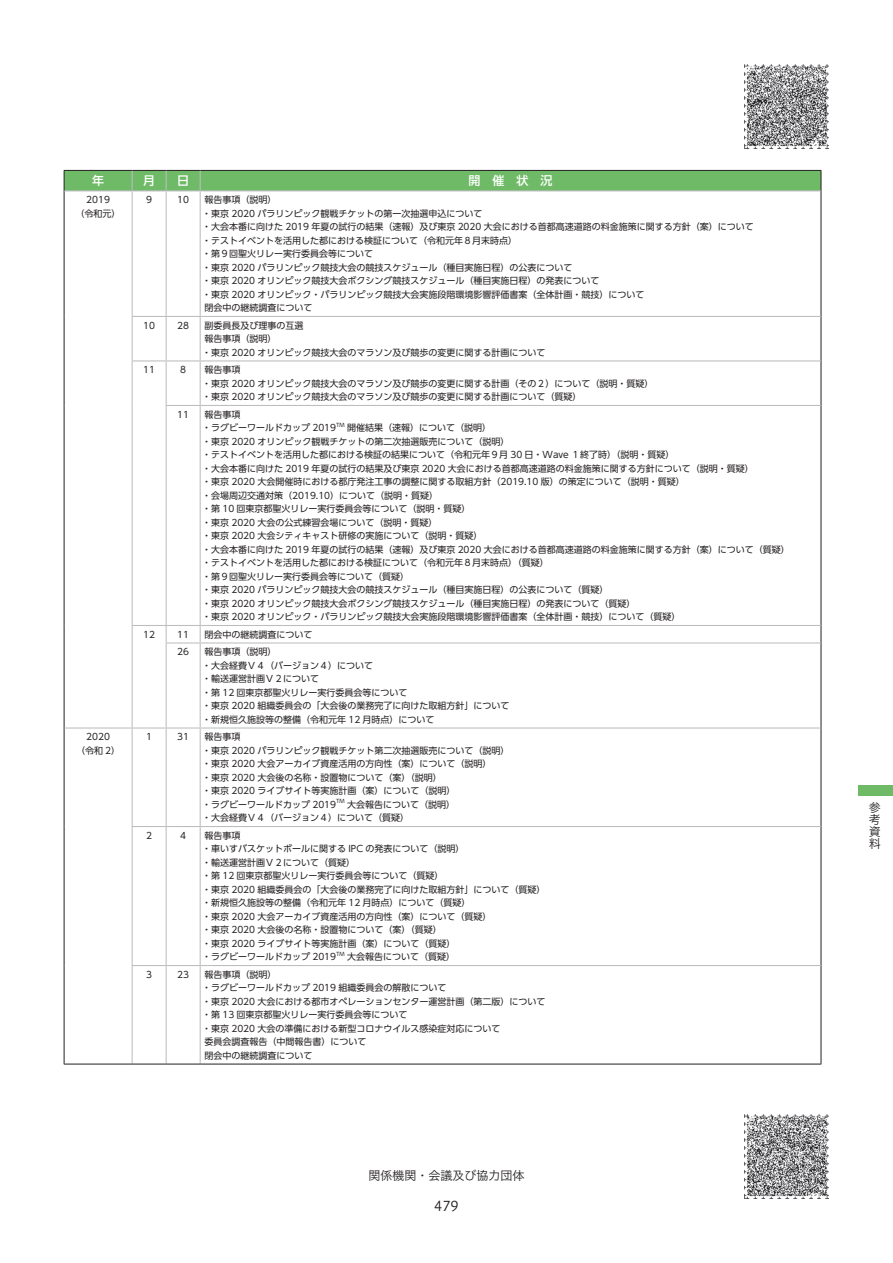
<style>
.page{position:relative;width:893px;height:1263px;background:#fff}
.page>*{position:absolute;margin:0;border:0;box-sizing:border-box;transform-origin:0 0}
.t1{font:13.5px "Hiragino UD Sans F Std N W3";color:#231f20}
.t2{font:12px/12px "Hiragino UD Sans F Std N W3";color:#231f20;text-align:justify}
.t3{font:500 12px "UD Shin Go Pr 6 N";color:#fff}
.t4{font:9px/13.5px "UD Shin Go Pr 6 N";color:#231f20}
.t5{font:5.25px "UD Shin Go Pr 6 N";color:#231f20}
</style>
<div class="page">
<div style="left:858px;top:785px;width:35px;height:11px;background:#6eba66"></div>
<img style="left:744px;top:64px;width:85px;height:85px">
<img style="left:744px;top:1114px;width:85px;height:85px">
<hr style="left:64px;top:191px;width:1px;height:125px;background:#231f20">
<hr style="left:821px;top:191px;width:1px;height:125px;background:#231f20">
<hr style="left:64px;top:316px;width:1px;height:45px;background:#231f20">
<hr style="left:821px;top:316px;width:1px;height:45px;background:#231f20">
<hr style="left:64px;top:361px;width:1px;height:44px;background:#231f20">
<hr style="left:821px;top:361px;width:1px;height:44px;background:#231f20">
<hr style="left:64px;top:405px;width:1px;height:220px;background:#231f20">
<hr style="left:821px;top:405px;width:1px;height:220px;background:#231f20">
<svg style="left:64px;top:625px;width:1px;height:18px"></svg>
<svg style="left:821px;top:625px;width:1px;height:18px"></svg>
<hr style="left:64px;top:643px;width:1px;height:85px;background:#231f20">
<hr style="left:821px;top:643px;width:1px;height:85px;background:#231f20">
<hr style="left:64px;top:728px;width:1px;height:98px;background:#231f20">
<hr style="left:821px;top:728px;width:1px;height:98px;background:#231f20">
<hr style="left:64px;top:826px;width:1px;height:139px;background:#231f20">
<hr style="left:821px;top:826px;width:1px;height:139px;background:#231f20">
<hr style="left:64px;top:965px;width:1px;height:99px;background:#231f20">
<hr style="left:821px;top:965px;width:1px;height:99px;background:#231f20">
<hr style="left:132px;top:191px;width:1px;height:125px;background:#bcbdc0">
<hr style="left:166px;top:191px;width:1px;height:125px;background:#bcbdc0">
<hr style="left:200px;top:191px;width:1px;height:125px;background:#bcbdc0">
<hr style="left:132px;top:316px;width:34px;height:1px;background:#bcbdc0">
<hr style="left:132px;top:317px;width:1px;height:43px;background:#bcbdc0">
<hr style="left:166px;top:316px;width:34px;height:1px;background:#bcbdc0">
<hr style="left:166px;top:317px;width:1px;height:43px;background:#bcbdc0">
<hr style="left:200px;top:316px;width:621px;height:1px;background:#bcbdc0">
<hr style="left:200px;top:317px;width:1px;height:43px;background:#bcbdc0">
<hr style="left:132px;top:360px;width:34px;height:1px;background:#bcbdc0">
<hr style="left:132px;top:361px;width:1px;height:44px;background:#bcbdc0">
<hr style="left:166px;top:360px;width:34px;height:1px;background:#bcbdc0">
<hr style="left:166px;top:361px;width:1px;height:44px;background:#bcbdc0">
<hr style="left:200px;top:360px;width:621px;height:1px;background:#bcbdc0">
<hr style="left:200px;top:361px;width:1px;height:44px;background:#bcbdc0">
<hr style="left:132px;top:405px;width:1px;height:220px;background:#bcbdc0">
<hr style="left:166px;top:405px;width:34px;height:1px;background:#bcbdc0">
<hr style="left:166px;top:406px;width:1px;height:219px;background:#bcbdc0">
<hr style="left:200px;top:405px;width:621px;height:1px;background:#bcbdc0">
<hr style="left:200px;top:406px;width:1px;height:219px;background:#bcbdc0">
<hr style="left:132px;top:625px;width:34px;height:1px;background:#bcbdc0">
<svg style="left:132px;top:626px;width:1px;height:17px"></svg>
<hr style="left:166px;top:625px;width:34px;height:1px;background:#bcbdc0">
<svg style="left:166px;top:626px;width:1px;height:16px"></svg>
<hr style="left:200px;top:625px;width:621px;height:1px;background:#bcbdc0">
<svg style="left:200px;top:626px;width:1px;height:16px"></svg>
<hr style="left:132px;top:643px;width:1px;height:84px;background:#bcbdc0">
<hr style="left:166px;top:642px;width:34px;height:1px;background:#bcbdc0">
<hr style="left:166px;top:643px;width:1px;height:84px;background:#bcbdc0">
<hr style="left:200px;top:642px;width:621px;height:1px;background:#bcbdc0">
<hr style="left:200px;top:643px;width:1px;height:84px;background:#bcbdc0">
<hr style="left:64px;top:727px;width:68px;height:1px;background:#bcbdc0">
<hr style="left:132px;top:727px;width:34px;height:1px;background:#bcbdc0">
<hr style="left:132px;top:728px;width:1px;height:98px;background:#bcbdc0">
<hr style="left:166px;top:727px;width:34px;height:1px;background:#bcbdc0">
<hr style="left:166px;top:728px;width:1px;height:98px;background:#bcbdc0">
<hr style="left:200px;top:727px;width:621px;height:1px;background:#bcbdc0">
<hr style="left:200px;top:728px;width:1px;height:98px;background:#bcbdc0">
<div style="left:64px;top:170px;width:758px;height:21px;background:#6eba66"></div>
<hr style="left:64px;top:190px;width:68px;height:1px;background:#bcbdc0">
<hr style="left:132px;top:190px;width:34px;height:1px;background:#bcbdc0">
<hr style="left:166px;top:190px;width:34px;height:1px;background:#bcbdc0">
<hr style="left:200px;top:190px;width:621px;height:1px;background:#bcbdc0">
<hr style="left:132px;top:826px;width:34px;height:1px;background:#bcbdc0">
<hr style="left:132px;top:827px;width:1px;height:138px;background:#bcbdc0">
<hr style="left:166px;top:826px;width:34px;height:1px;background:#bcbdc0">
<hr style="left:166px;top:827px;width:1px;height:138px;background:#bcbdc0">
<hr style="left:200px;top:826px;width:621px;height:1px;background:#bcbdc0">
<hr style="left:200px;top:827px;width:1px;height:138px;background:#bcbdc0">
<hr style="left:132px;top:965px;width:34px;height:1px;background:#bcbdc0">
<hr style="left:132px;top:966px;width:1px;height:98px;background:#bcbdc0">
<hr style="left:166px;top:965px;width:34px;height:1px;background:#bcbdc0">
<hr style="left:166px;top:966px;width:1px;height:98px;background:#bcbdc0">
<hr style="left:200px;top:965px;width:621px;height:1px;background:#bcbdc0">
<hr style="left:200px;top:966px;width:1px;height:98px;background:#bcbdc0">
<hr style="left:64px;top:1064px;width:68px;height:1px;background:#231f20">
<hr style="left:132px;top:1064px;width:34px;height:1px;background:#231f20">
<hr style="left:166px;top:1064px;width:34px;height:1px;background:#231f20">
<hr style="left:200px;top:1064px;width:621px;height:1px;background:#231f20">
<h2 class="t3" style="left:92px;top:171px;width:13px">年</h2>
<h2 class="t3" style="left:143px;top:171px;width:13px">月</h2>
<h2 class="t3" style="left:177px;top:171px;width:13px">日</h2>
<h2 class="t3" style="left:469px;top:171px;width:85px">開　催　状　況</h2>
<p class="t4" style="left:76px;top:193px;width:46px;text-align:center">2019<br>（令和元）</p>
<p class="t4" style="left:146px;top:193px;width:7px">9</p>
<p class="t4" style="left:177px;top:193px;width:13px">10</p>
<p class="t4" style="left:202px;top:193px;width:553px">報告事項（説明）<br>・東京 2020 パラリンピック観戦チケットの第一次抽選申込について<br>・大会本番に向けた 2019 年夏の試行の結果（速報）及び東京 2020 大会における首都高速道路の料金施策に関する方針（案）について・テストイベントを活用した都における検証について（令和元年８月末時点）<br>・第９回聖火リレー実行委員会等について<br>・東京 2020 パラリンピック競技大会の競技スケジュール（種目実施日程）の公表について<br>・東京 2020 オリンピック競技大会ボクシング競技スケジュール（種目実施日程）の発表について<br>・東京 2020 オリンピック・パラリンピック競技大会実施段階環境影響評価書案（全体計画・競技）について<br>閉会中の継続調査について</p>
<p class="t4" style="left:143px;top:318px;width:13px">10</p>
<p class="t4" style="left:177px;top:318px;width:13px">28</p>
<p class="t4" style="left:202px;top:318px;width:345px">副委員長及び理事の互選<br>報告事項（説明）<br>・東京 2020 オリンピック競技大会のマラソン及び競歩の変更に関する計画について</p>
<p class="t4" style="left:143px;top:363px;width:13px">11</p>
<p class="t4" style="left:180px;top:363px;width:7px">8</p>
<p class="t4" style="left:202px;top:363px;width:453px">報告事項<br>・東京 2020 オリンピック競技大会のマラソン及び競歩の変更に関する計画（その２）について（説明・質疑）・東京 2020 オリンピック競技大会のマラソン及び競歩の変更に関する計画について（質疑）</p>
<p class="t4" style="left:177px;top:407px;width:13px">11</p>
<p class="t4" style="left:202px;top:407px;width:136px">報告事項<br>・ラグビーワールドカップ 2019</p>
<p class="t5" style="left:336px;top:420px;width:10px">TM</p>
<p class="t4" style="left:202px;top:421px;width:589px;text-indent:145px">開催結果（速報）について（説明）<br>・東京 2020 オリンピック観戦チケットの第二次抽選販売について（説明）<br>・テストイベントを活用した都における検証の結果について（令和元年９月 30 日・Wave １終了時）（説明・質疑）<br>・大会本番に向けた 2019 年夏の試行の結果及び東京 2020 大会における首都高速道路の料金施策に関する方針について（説明・質疑）<br>・東京 2020 大会開催時における都庁発注工事の調整に関する取組方針（2019.10 版）の策定について（説明・質疑）<br>・会場周辺交通対策（2019.10）について（説明・質疑）<br>・第 10 回東京都聖火リレー実行委員会等について（説明・質疑）<br>・東京 2020 大会の公式練習会場について（説明・質疑）<br>・東京 2020 大会シティキャスト研修の実施について（説明・質疑）<br>・大会本番に向けた 2019 年夏の試行の結果（速報）及び東京 2020 大会における首都高速道路の料金施策に関する方針（案）について（質疑）・テストイベントを活用した都における検証について（令和元年８月末時点）（質疑）<br>・第９回聖火リレー実行委員会等について（質疑）<br>・東京 2020 パラリンピック競技大会の競技スケジュール（種目実施日程）の公表について（質疑）<br>・東京 2020 オリンピック競技大会ボクシング競技スケジュール（種目実施日程）の発表について（質疑）<br>・東京 2020 オリンピック・パラリンピック競技大会実施段階環境影響評価書案（全体計画・競技）について（質疑）</p>
<p class="t4" style="left:143px;top:627px;width:13px">12</p>
<p class="t4" style="left:177px;top:627px;width:13px">11</p>
<p class="t4" style="left:204px;top:627px;width:109px">閉会中の継続調査について</p>
<p class="t4" style="left:177px;top:645px;width:13px">26</p>
<p class="t4" style="left:202px;top:645px;width:309px">報告事項（説明）<br>・大会経費Ｖ４（バージョン４）について<br>・輸送運営計画Ｖ２について<br>・第 12 回東京都聖火リレー実行委員会等について<br>・東京 2020 組織委員会の「大会後の業務完了に向けた取組方針」について・新規恒久施設等の整備（令和元年 12 月時点）について</p>
<p class="t4" style="left:76px;top:730px;width:46px;text-align:center">2020<br>（令和 2）</p>
<p class="t4" style="left:146px;top:730px;width:7px">1</p>
<p class="t4" style="left:177px;top:730px;width:13px">31</p>
<p class="t4" style="left:202px;top:730px;width:309px">報告事項<br>・東京 2020 パラリンピック観戦チケット第二次抽選販売について（説明）・東京 2020 大会アーカイブ資産活用の方向性（案）について（説明）<br>・東京 2020 大会後の名称・設置物について（案）（説明）<br>・東京 2020 ライブサイト等実施計画（案）について（説明）<br>・ラグビーワールドカップ 2019</p>
<p class="t5" style="left:336px;top:797px;width:10px">TM</p>
<p class="t4" style="left:202px;top:797px;width:254px;text-indent:145px">大会報告について（説明）・大会経費Ｖ４（バージョン４）について（質疑）</p>
<p class="t4" style="left:146px;top:828px;width:7px">2</p>
<p class="t4" style="left:180px;top:828px;width:7px">4</p>
<p class="t4" style="left:202px;top:828px;width:345px">報告事項<br>・車いすバスケットボールに関する IPC の発表について（説明）<br>・輸送運営計画Ｖ２について（質疑）<br>・第 12 回東京都聖火リレー実行委員会等について（質疑）<br>・東京 2020 組織委員会の「大会後の業務完了に向けた取組方針」について（質疑）・新規恒久施設等の整備（令和元年 12 月時点）について（質疑）<br>・東京 2020 大会アーカイブ資産活用の方向性（案）について（質疑）<br>・東京 2020 大会後の名称・設置物について（案）（質疑）<br>・東京 2020 ライブサイト等実施計画（案）について（質疑）<br>・ラグビーワールドカップ 2019</p>
<p class="t5" style="left:336px;top:949px;width:10px">TM</p>
<p class="t4" style="left:347px;top:950px;width:109px">大会報告について（質疑）</p>
<p class="t4" style="left:146px;top:967px;width:7px">3</p>
<p class="t4" style="left:177px;top:967px;width:13px">23</p>
<p class="t4" style="left:202px;top:967px;width:345px">報告事項（説明）<br>・ラグビーワールドカップ 2019 組織委員会の解散について<br>・東京 2020 大会における都市オペレーションセンター運営計画（第二版）について・第 13 回東京都聖火リレー実行委員会等について<br>・東京 2020 大会の準備における新型コロナウイルス感染症対応について<br>委員会調査報告（中間報告書）について<br>閉会中の継続調査について</p>
<h2 class="t2" style="left:368px;top:1169px;width:158px">関係機関・会議及び協力団体</h2>
<h1 class="t1" style="left:434px;top:1196px;width:26px">479</h1>
<h2 class="t2" style="left:869px;top:800px;width:13px">参考資料</h2>
</div>
